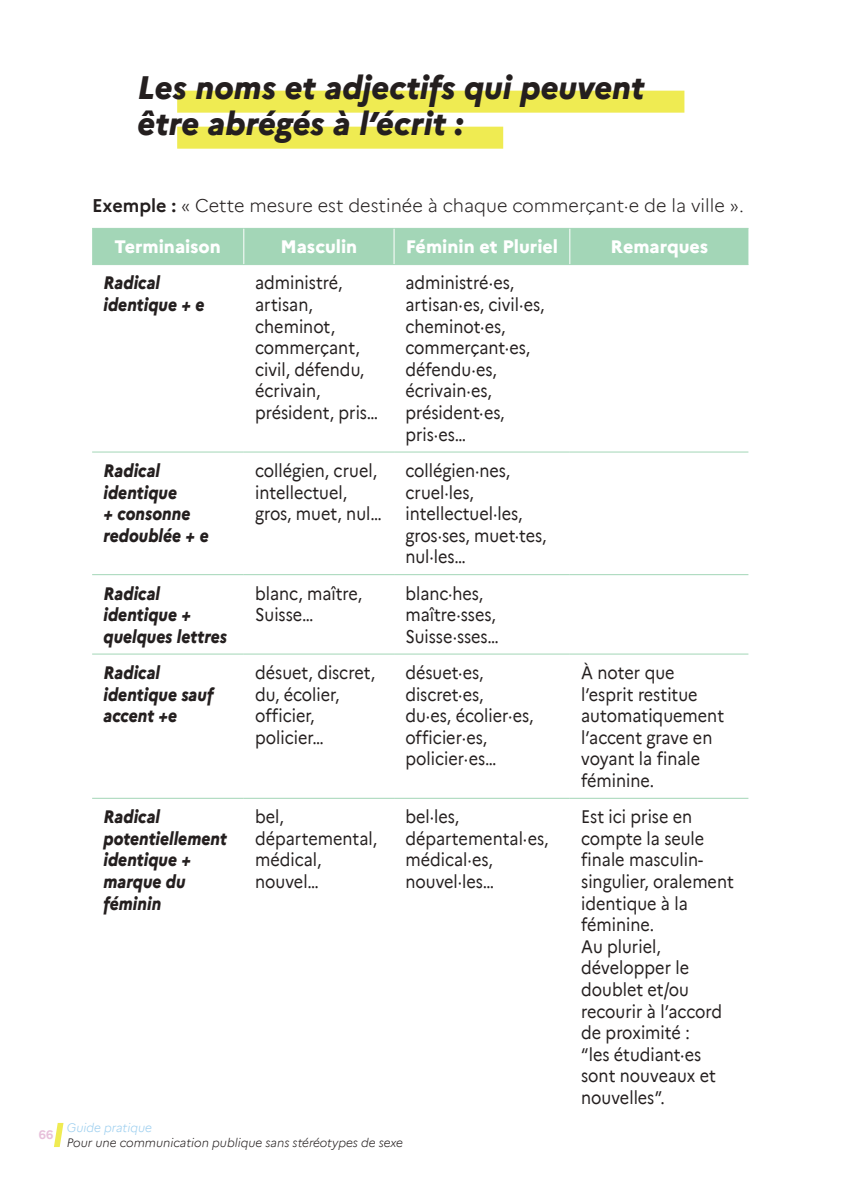
<style>
.page{position:relative;width:842px;height:1191px;background:#fff}
.page>*{position:absolute;margin:0;border:0;box-sizing:border-box;transform-origin:0 0}
.t1{font:italic 800 32px/36px "Marianne";color:#241f1f}
.t2{font:18px/21.6px "Marianne";color:#241f1f;scale:.9 1}
.t3{font:italic 800 18px/21.6px "Marianne";color:#241f1f;scale:.9 1}
.t4{font:300 18px "Marianne";color:#241f1f}
.t5{font:800 18px "Marianne";color:#fff}
.t6{font:italic 300 12px "Marianne";color:#241f1f}
.t7{font:italic 300 12px "Marianne";color:#9bceef}
.t8{font:700 12px "Marianne";color:#e7c0da}
.s1{font-weight:700}
</style>
<div class="page">
<svg style="left:54px;top:1123px;width:9px;height:24px"></svg>
<div style="left:177px;top:91px;width:507px;height:22px;background:#efeb52"></div>
<div style="left:177px;top:127px;width:326px;height:22px;background:#efeb52"></div>
<div style="left:92px;top:229px;width:656px;height:35px;background:#a3d6b7"></div>
<hr style="left:92px;top:228px;width:152px;height:1px;background:#a3d6b7">
<hr style="left:244px;top:228px;width:150px;height:1px;background:#a3d6b7">
<hr style="left:394px;top:228px;width:176px;height:1px;background:#a3d6b7">
<hr style="left:570px;top:228px;width:178px;height:1px;background:#a3d6b7">
<hr style="left:243px;top:229px;width:1px;height:35px;background:#fff">
<hr style="left:394px;top:229px;width:1px;height:35px;background:#fff">
<hr style="left:92px;top:264px;width:152px;height:1px;background:#a3d6b7">
<hr style="left:244px;top:264px;width:150px;height:1px;background:#a3d6b7">
<hr style="left:394px;top:264px;width:176px;height:1px;background:#a3d6b7">
<hr style="left:570px;top:264px;width:178px;height:1px;background:#a3d6b7">
<hr style="left:569px;top:229px;width:1px;height:35px;background:#fff">
<hr style="left:92px;top:451px;width:152px;height:1px;background:#a3d6b7">
<hr style="left:244px;top:451px;width:150px;height:1px;background:#a3d6b7">
<hr style="left:394px;top:451px;width:176px;height:1px;background:#a3d6b7">
<hr style="left:570px;top:451px;width:178px;height:1px;background:#a3d6b7">
<hr style="left:92px;top:574px;width:152px;height:1px;background:#a3d6b7">
<hr style="left:244px;top:574px;width:150px;height:1px;background:#a3d6b7">
<hr style="left:394px;top:574px;width:176px;height:1px;background:#a3d6b7">
<hr style="left:570px;top:574px;width:178px;height:1px;background:#a3d6b7">
<hr style="left:92px;top:653px;width:152px;height:1px;background:#a3d6b7">
<hr style="left:244px;top:653px;width:150px;height:1px;background:#a3d6b7">
<hr style="left:394px;top:653px;width:176px;height:1px;background:#a3d6b7">
<hr style="left:570px;top:653px;width:178px;height:1px;background:#a3d6b7">
<hr style="left:92px;top:798px;width:152px;height:1px;background:#a3d6b7">
<hr style="left:244px;top:798px;width:150px;height:1px;background:#a3d6b7">
<hr style="left:394px;top:798px;width:176px;height:1px;background:#a3d6b7">
<hr style="left:570px;top:798px;width:178px;height:1px;background:#a3d6b7">
<h1 class="t1" style="left:137px;top:67px;width:509px">Les noms et adjectifs qui peuvent être abrégés à l’écrit :</h1>
<p class="t8" style="left:39px;top:1126px;width:16px">66</p>
<p class="t4" style="left:92px;top:191px;width:653px"><span class="s1">Exemple :</span> « Cette mesure est destinée à chaque commerçant·e de la ville ».</p>
<p class="t5" style="left:114px;top:233px;width:108px">Terminaison</p>
<p class="t5" style="left:281px;top:233px;width:78px">Masculin</p>
<p class="t5" style="left:406px;top:233px;width:154px">Féminin et Pluriel</p>
<p class="t5" style="left:611px;top:233px;width:99px">Remarques</p>
<p class="t3" style="left:103px;top:271px;width:114px">Radical identique + e</p>
<p class="t2" style="left:255px;top:271px;width:138px">administré, artisan, cheminot, commerçant, civil, défendu, écrivain, président, pris…</p>
<p class="t2" style="left:405px;top:271px;width:156px">administré·es, artisan·es, civil·es, cheminot·es, commerçant·es, défendu·es, écrivain·es, président·es, pris·es…</p>
<p class="t3" style="left:103px;top:458px;width:118px">Radical identique<br>+ consonne redoublée + e</p>
<p class="t2" style="left:255px;top:458px;width:142px">collégien, cruel, intellectuel, gros, muet, nul…</p>
<p class="t2" style="left:405px;top:458px;width:158px">collégien·nes, cruel·les, intellectuel·les, gros·ses, muet·tes, nul·les…</p>
<p class="t3" style="left:103px;top:581px;width:139px">Radical identique + quelques lettres</p>
<p class="t2" style="left:255px;top:581px;width:120px">blanc, maître,<br>Suisse…</p>
<p class="t2" style="left:405px;top:581px;width:105px">blanc·hes, maître·sses,<br>Suisse·sses…</p>
<p class="t3" style="left:103px;top:660px;width:124px">Radical identique sauf accent +e</p>
<p class="t2" style="left:255px;top:660px;width:135px">désuet, discret, du, écolier, officier, policier…</p>
<p class="t2" style="left:405px;top:660px;width:144px">désuet·es, discret·es, du·es, écolier·es, officier·es, policier·es…</p>
<p class="t2" style="left:581px;top:660px;width:160px">À noter que l’esprit restitue automatiquement l’accent grave en voyant la finale féminine.</p>
<p class="t3" style="left:103px;top:804px;width:139px">Radical potentiellement identique + marque du féminin</p>
<p class="t2" style="left:255px;top:804px;width:137px">bel, départemental, médical, nouvel…</p>
<p class="t2" style="left:405px;top:804px;width:160px">bel·les, départemental·es, médical·es, nouvel·les…</p>
<p class="t2" style="left:581px;top:804px;width:171px">Est ici prise en compte la seule finale masculin&shy;singulier, oralement identique à la féminine.<br>Au pluriel, développer le doublet et/ou recourir à l’accord de proximité :<br>“les étudiant·es sont nouveaux et nouvelles”.</p>
<p class="t7" style="left:67px;top:1118px;width:87px">Guide pratique</p>
<p class="t6" style="left:67px;top:1133px;width:338px">Pour une communication publique sans stéréotypes de sexe</p>
</div>
